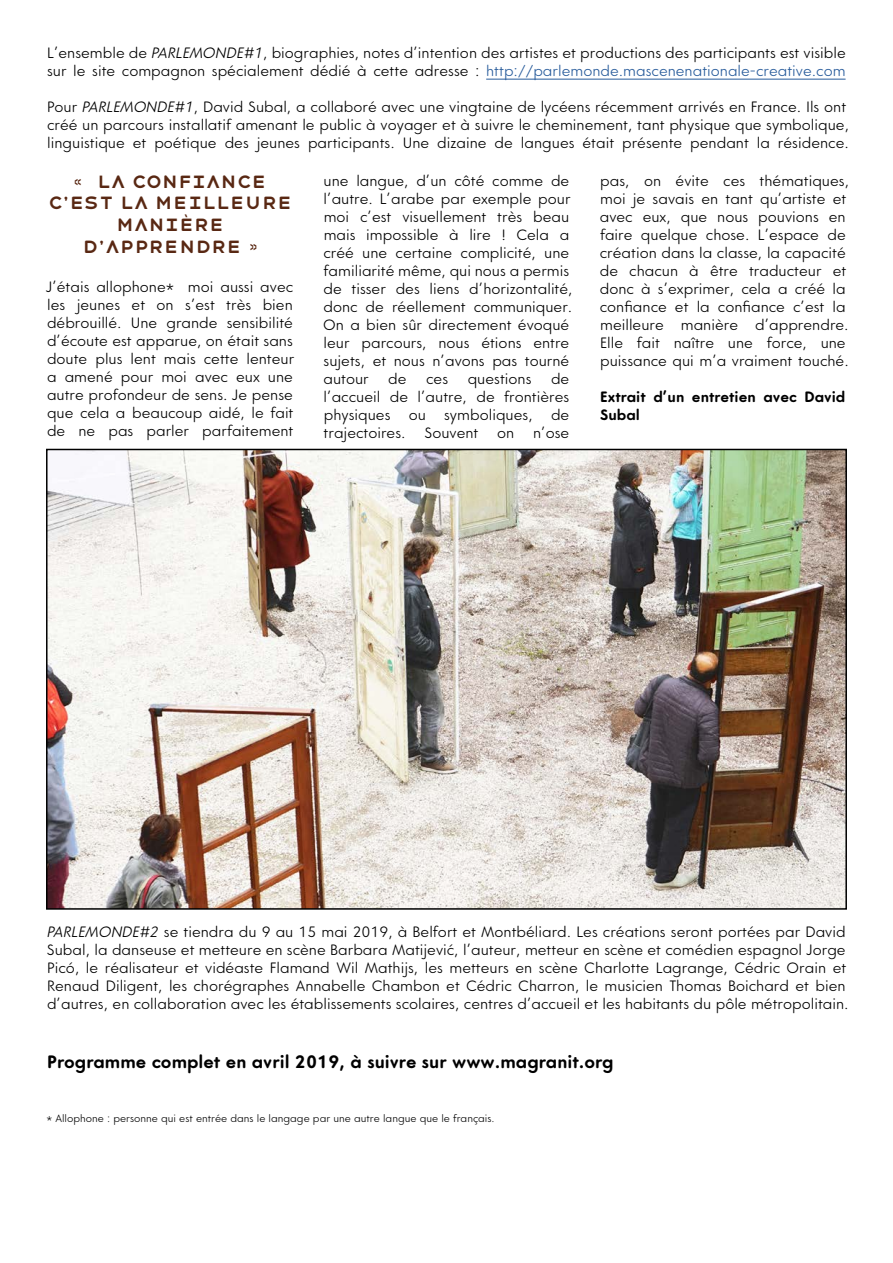
<style>
.page{position:relative;width:893px;height:1263px;background:#fff}
.page>*{position:absolute;margin:0;border:0;box-sizing:border-box;transform-origin:0 0}
.t1{font:700 18px "Core Sans GS65";color:#000}
.t2{font:700 18px/21.6px "Havelock Titling";letter-spacing:-.035em;color:#592813;text-align:center}
.t3{font:300 15px/18px "Core Sans GS35";color:#000}
.t4{font:700 15px/18px "Core Sans GS65";color:#000}
.t5{font:300 10.5px "Core Sans GS35";color:#000}
.s1{font-style:italic}
.s2{color:#275b9b}
</style>
<div class="page">
<hr style="left:486px;top:79px;width:360px;height:1px;background:#275b9b">
<img style="left:49px;top:452px;width:795px;height:455px">
<div style="left:46px;top:449px;width:801px;height:461px;border:2px solid #000"></div>
<p class="t3" style="left:47px;top:44px;width:800px">L’ensemble de <span class="s1">PARLEMONDE#1</span>, biographies, notes d’intention des artistes et productions des participants est visible sur le site compagnon spécialement dédié à cette adresse : <span class="s2">http://parlemonde.mascenenationale-creative.com</span></p>
<p class="t3" style="left:47px;top:98px;width:804px">Pour <span class="s1">PARLEMONDE#1</span>, David Subal, a collaboré avec une vingtaine de lycéens récemment arrivés en France. Ils ont créé un parcours installatif amenant le public à voyager et à suivre le cheminement, tant physique que symbolique, linguistique et poétique des jeunes participants. Une dizaine de langues était présente pendant la résidence.</p>
<p class="t2" style="left:48px;top:169px;width:246px">« LA CONFIANCE<br>C’EST LA MEILLEURE<br>MANIÈRE<br>D’APPRENDRE »</p>
<p class="t3" style="left:46px;top:278px;width:250px;text-align:justify">J’étais allophone* moi aussi avec les jeunes et on s’est très bien débrouillé. Une grande sensibilité d’écoute est apparue, on était sans doute plus lent mais cette lenteur a amené pour moi avec eux une autre profondeur de sens. Je pense que cela a beaucoup aidé, le fait de ne pas parler parfaitement</p>
<p class="t3" style="left:323px;top:172px;width:251px">une langue, d’un côté comme de l’autre. L’arabe par exemple pour moi c’est visuellement très beau mais impossible à lire ! Cela a créé une certaine complicité, une familiarité même, qui nous a permis de tisser des liens d’horizontalité, donc de réellement communiquer.<br>On a bien sûr directement évoqué leur parcours, nous étions entre sujets, et nous n’avons pas tourné autour</p>
<p class="t3" style="left:600px;top:172px;width:251px">pas, on évite ces thématiques, moi je savais en tant qu’artiste et avec eux, que nous pouvions en faire quelque chose. L’espace de création dans la classe, la capacité de chacun à être traducteur et donc à s’exprimer, cela a créé la confiance et la confiance c’est la meilleure manière d’apprendre.<br>Elle fait naître une force, une puissance qui m’a vraiment touché.</p>
<p class="t4" style="left:600px;top:388px;width:247px">Extrait d’un entretien avec David<br>Subal</p>
<p class="t3" style="left:324px;top:370px;width:247px;text-align:justify;text-indent:227px">de l’accueil de l’autre, de frontières physiques ou symboliques, de trajectoires.</p>
<p class="t3" style="left:388px;top:370px;width:20px">de</p>
<p class="t3" style="left:426px;top:370px;width:23px">ces</p>
<p class="t3" style="left:468px;top:370px;width:65px">questions</p>
<p class="t3" style="left:424px;top:424px;width:55px">Souvent</p>
<p class="t3" style="left:497px;top:424px;width:19px">on</p>
<p class="t3" style="left:533px;top:424px;width:38px">n’ose</p>
<p class="t3" style="left:47px;top:923px;width:803px"><span class="s1">PARLEMONDE#2</span> se tiendra du 9 au 15 mai 2019, à Belfort et Montbéliard. Les créations seront portées par David Subal, la danseuse et metteure en scène Barbara Matijević, l’auteur, metteur en scène et comédien espagnol Jorge Picó, le réalisateur et vidéaste Flamand Wil Mathijs, les metteurs en scène Charlotte Lagrange, Cédric Orain et Renaud Diligent, les chorégraphes Annabelle Chambon et Cédric Charron, le musicien Thomas Boichard et bien d’autres, en collaboration avec les établissements scolaires, centres d’accueil et les habitants du pôle métropolitain.</p>
<p class="t1" style="left:47px;top:1051px;width:568px">Programme complet en avril 2019, à suivre sur www.magranit.org</p>
<p class="t5" style="left:46px;top:1112px;width:450px">* Allophone : personne qui est entrée dans le langage par une autre langue que le français.</p>
</div>
